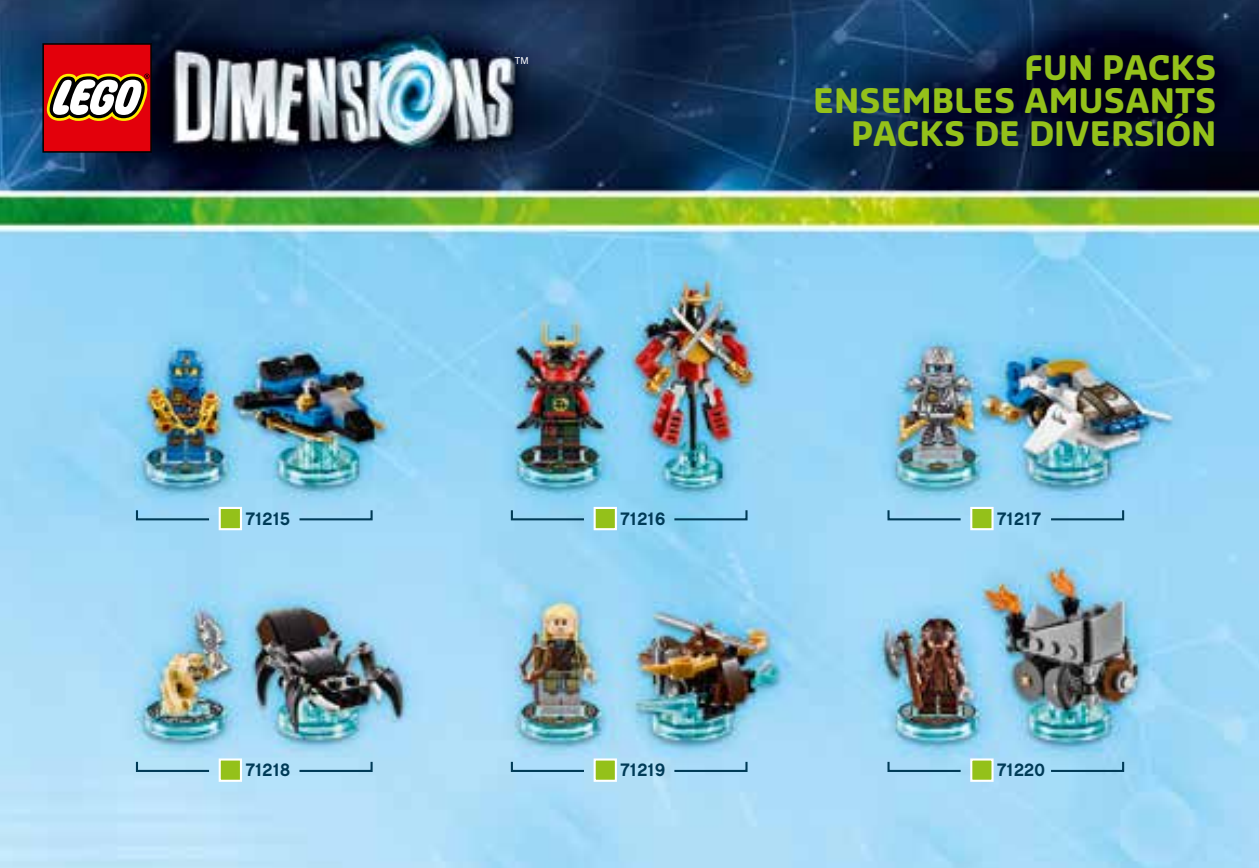
<style>
.page{position:relative;width:1259px;height:868px;background:#fff}
.page>*{position:absolute;margin:0;border:0;box-sizing:border-box;transform-origin:0 0}
.t1{font:700 33px/33px "Sansa Soft Std";color:#94c11a;text-align:right}
.t2{font:700 18px "LEGO Chalet 60";color:#003b57}
.t3{font:9.9px "LEGO Chalet 60";color:#fff}
</style>
<div class="page">
<img style="left:0;top:0;width:1259px;height:867px">
<svg style="left:42px;top:43px;width:110px;height:110px;background:#c03932"></svg>
<svg style="left:297px;top:508px;width:77px;height:13px"></svg>
<svg style="left:135px;top:508px;width:76px;height:13px"></svg>
<svg style="left:218px;top:506px;width:25px;height:25px"></svg>
<svg style="left:297px;top:759px;width:77px;height:14px"></svg>
<svg style="left:135px;top:759px;width:76px;height:14px"></svg>
<svg style="left:218px;top:757px;width:25px;height:25px"></svg>
<svg style="left:672px;top:508px;width:76px;height:13px"></svg>
<svg style="left:510px;top:508px;width:76px;height:13px"></svg>
<svg style="left:592px;top:506px;width:26px;height:25px"></svg>
<svg style="left:672px;top:759px;width:76px;height:14px"></svg>
<svg style="left:510px;top:759px;width:76px;height:14px"></svg>
<svg style="left:592px;top:757px;width:26px;height:25px"></svg>
<svg style="left:1049px;top:508px;width:76px;height:13px"></svg>
<svg style="left:886px;top:508px;width:76px;height:13px"></svg>
<svg style="left:969px;top:506px;width:25px;height:25px"></svg>
<svg style="left:1049px;top:759px;width:76px;height:14px"></svg>
<svg style="left:886px;top:759px;width:76px;height:14px"></svg>
<svg style="left:969px;top:757px;width:25px;height:25px"></svg>
<p class="t2" style="left:246px;top:507px;width:46px">71215</p>
<p class="t2" style="left:246px;top:758px;width:46px">71218</p>
<p class="t3" style="left:515px;top:54px;width:15px">TM</p>
<p class="t2" style="left:620px;top:507px;width:46px">71216</p>
<p class="t2" style="left:620px;top:758px;width:46px">71219</p>
<p class="t1" style="left:813px;top:50px;width:405px">FUN PACKS<br>ENSEMBLES AMUSANTS<br>PACKS DE DIVERSIÓN</p>
<p class="t2" style="left:997px;top:507px;width:45px">71217</p>
<p class="t2" style="left:997px;top:758px;width:49px">71220</p>
</div>
